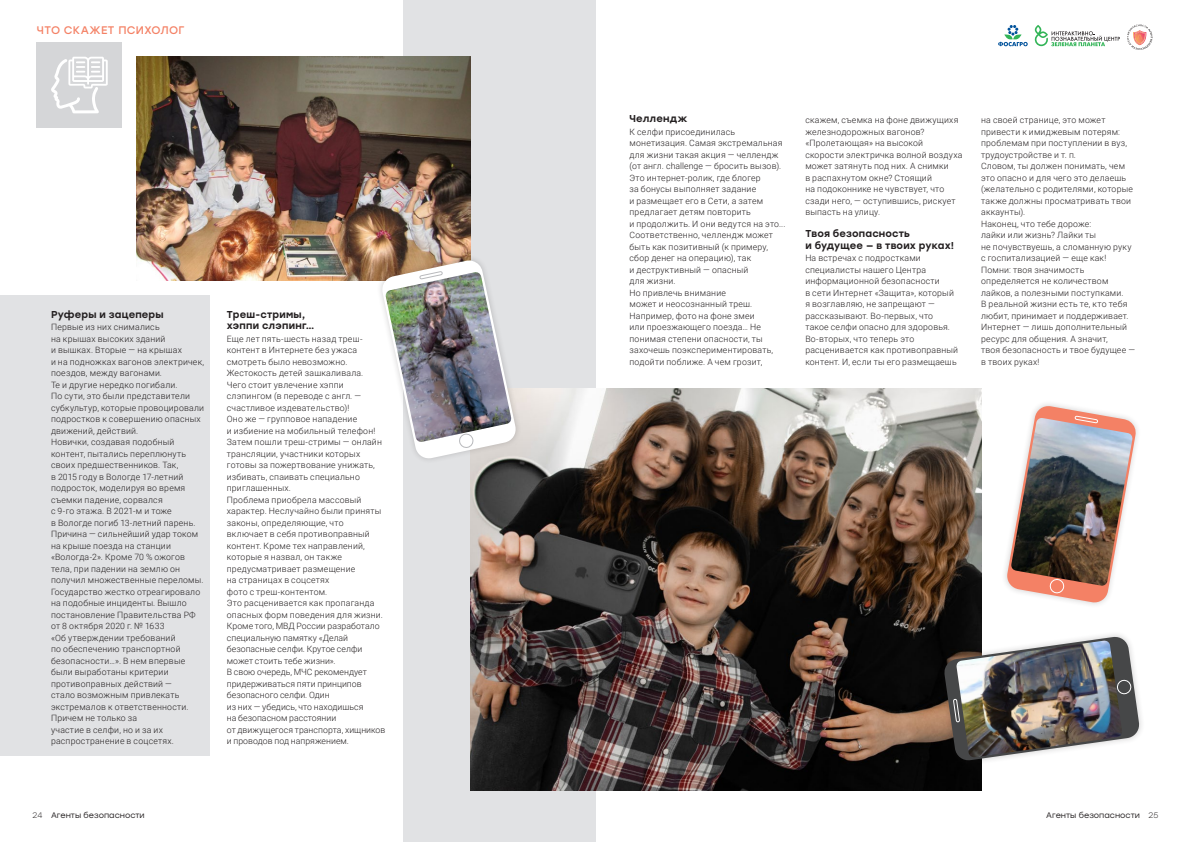
<style>
.page{position:relative;width:1191px;height:842px;background:#fff}
.page>*{position:absolute;margin:0;border:0;box-sizing:border-box;transform-origin:0 0}
.t1{font:11px "Stolzl";letter-spacing:.025em;color:#f48165}
.t2{font:500 10px/11.5px "Stolzl";letter-spacing:.015em;color:#231f20}
.t3{font:300 8.7px/11.5px "Roboto";letter-spacing:.025em;color:#231f20}
.t4{font:8px "Stolzl";color:#231f20}
.s1{font-weight:300}
</style>
<div class="page">
<div style="left:403px;top:0;width:192px;height:842px;background:#e1e2e4"></div>
<img style="left:471px;top:388px;width:510px;height:403px">
<img style="left:1007px;top:405px;width:129px;height:198px">
<div style="left:938px;top:631px;width:206px;height:135px;background:#231f20;opacity:.2"></div>
<img style="left:944px;top:636px;width:195px;height:125px">
<div style="left:0;top:296px;width:210px;height:460px;background:#e1e2e4"></div>
<div style="left:37px;top:43px;width:85px;height:85px;background:#d5d6d8"></div>
<svg style="left:51px;top:57px;width:57px;height:56px"></svg>
<img style="left:136px;top:57px;width:335px;height:224px">
<div style="left:376px;top:254px;width:145px;height:210px;background:#231f20;opacity:.2"></div>
<img style="left:381px;top:260px;width:136px;height:199px">
<svg style="left:1034px;top:25px;width:85px;height:21px"></svg>
<svg style="left:1127px;top:24px;width:25px;height:26px"></svg>
<svg style="left:998px;top:25px;width:29px;height:21px"></svg>
<p class="t1" style="left:37px;top:22px;width:149px">ЧТО СКАЖЕТ ПСИХОЛОГ</p>
<p class="t2" style="left:51px;top:308px;width:114px">Руферы и зацеперы</p>
<p class="t3" style="left:51px;top:321px;width:155px">Первые из них снимались<br>на крышах высоких зданий<br>и вышках. Вторые — на крышах<br>и на подножках вагонов электричек, поездов, между вагонами.<br>Те и другие нередко погибали.<br>По сути, это были представители субкультур, которые провоцировали подростков к совершению опасных движений, действий.<br>Новички, создавая подобный контент, пытались переплюнуть своих предшественников. Так,<br>в 2015 году в Вологде 17-летний подросток, моделируя во время съемки падение, сорвался<br>с 9-го этажа. В 2021-м и тоже<br>в Вологде погиб 13-летний парень.<br>Причина — сильнейший удар током на крыше поезда на станции «Вологда-2». Кроме 70 % ожогов тела, при падении на землю он получил множественные переломы.<br>Государство жестко отреагировало на подобные инциденты. Вышло постановление Правительства РФ от 8 октября 2020 г. № 1633<br>«Об утверждении требований<br>по обеспечению транспортной безопасности…». В нем впервые были выработаны критерии противоправных действий —<br>стало возможным привлекать экстремалов к ответственности.<br>Причем не только за<br>участие в селфи, но и за их распространение в соцсетях.</p>
<p class="t2" style="left:227px;top:308px;width:89px">Треш-стримы, хэппи слэпинг…</p>
<p class="t3" style="left:227px;top:332px;width:160px">Еще лет пять-шесть назад треш&shy;контент в Интернете без ужаса смотреть было невозможно.<br>Жестокость детей зашкаливала.<br>Чего стоит увлечение хэппи слэпингом (в переводе с англ. — счастливое издевательство)!<br>Оно же — групповое нападение<br>и избиение на мобильный телефон!<br>Затем пошли треш-стримы — онлайн трансляции, участники которых готовы за пожертвование унижать, избивать, спаивать специально приглашенных.<br>Проблема приобрела массовый характер. Неслучайно были приняты законы, определяющие, что включает в себя противоправный контент. Кроме тех направлений, которые я назвал, он также предусматривает размещение<br>на страницах в соцсетях<br>фото с треш‑контентом.<br>Это расценивается как пропаганда опасных форм поведения для жизни.<br>Кроме того, МВД России разработало специальную памятку «Делай безопасные селфи. Крутое селфи может стоить тебе жизни».<br>В свою очередь, МЧС рекомендует придерживаться пяти принципов безопасного селфи. Один<br>из них — убедись, что находишься<br>на безопасном расстоянии<br>от движущегося транспорта, хищников и проводов под напряжением.</p>
<p class="t2" style="left:629px;top:112px;width:59px">Челлендж</p>
<p class="t3" style="left:629px;top:125px;width:157px">К селфи присоединилась монетизация. Самая экстремальная для жизни такая акция — челлендж (от англ. сhallenge — бросить вызов).<br>Это интернет-ролик, где блогер<br>за бонусы выполняет задание<br>и размещает его в Сети, а затем предлагает детям повторить<br>и продолжить. И они ведутся на это...<br>Соответственно, челлендж может быть как позитивный (к примеру, сбор денег на операцию), так<br>и деструктивный — опасный<br>для жизни.<br>Но привлечь внимание<br>может и неосознанный треш.<br>Например, фото на фоне змеи<br>или проезжающего поезда… Не понимая степени опасности, ты захочешь поэкспериментировать, подойти поближе. А чем грозит,</p>
<p class="t3" style="left:805px;top:114px;width:159px">скажем, съемка на фоне движущихя железнодорожных вагонов? «Пролетающая» на высокой скорости электричка волной воздуха может затянуть под них. А снимки<br>в распахнутом окне? Стоящий<br>на подоконнике не чувствует, что сзади него, — оступившись, рискует выпасть на улицу.</p>
<p class="t2" style="left:805px;top:227px;width:150px">Твоя безопасность<br>и будущее — в твоих руках!</p>
<p class="t3" style="left:805px;top:252px;width:154px">На встречах с подростками специалисты нашего Центра информационной безопасности<br>в сети Интернет «Защита», который я возглавляю, не запрещают — рассказывают. Во-первых, что такое селфи опасно для здоровья.<br>Во‑вторых, что теперь это расценивается как противоправный контент. И, если ты его размещаешь</p>
<p class="t3" style="left:981px;top:114px;width:155px">на своей странице, это может привести к имиджевым потерям: проблемам при поступлении в вуз, трудоустройстве и т. п.<br>Словом, ты должен понимать, чем это опасно и для чего это делаешь (желательно с родителями, которые также должны просматривать твои аккаунты).<br>Наконец, что тебе дороже:<br>лайки или жизнь? Лайки ты<br>не почувствуешь, а сломанную руку с госпитализацией — еще как!<br>Помни: твоя значимость определяется не количеством лайков, а полезными поступками.<br>В реальной жизни есть те, кто тебя любит, принимает и поддерживает.<br>Интернет — лишь дополнительный ресурс для общения. А значит,<br>твоя безопасность и твое будущее — в твоих руках!</p>
<p class="t4" style="left:33px;top:810px;width:114px"><span class="s1">24</span> Агенты безопасности</p>
<p class="t4" style="left:1046px;top:810px;width:114px">Агенты безопасности <span class="s1">25</span></p>
</div>
